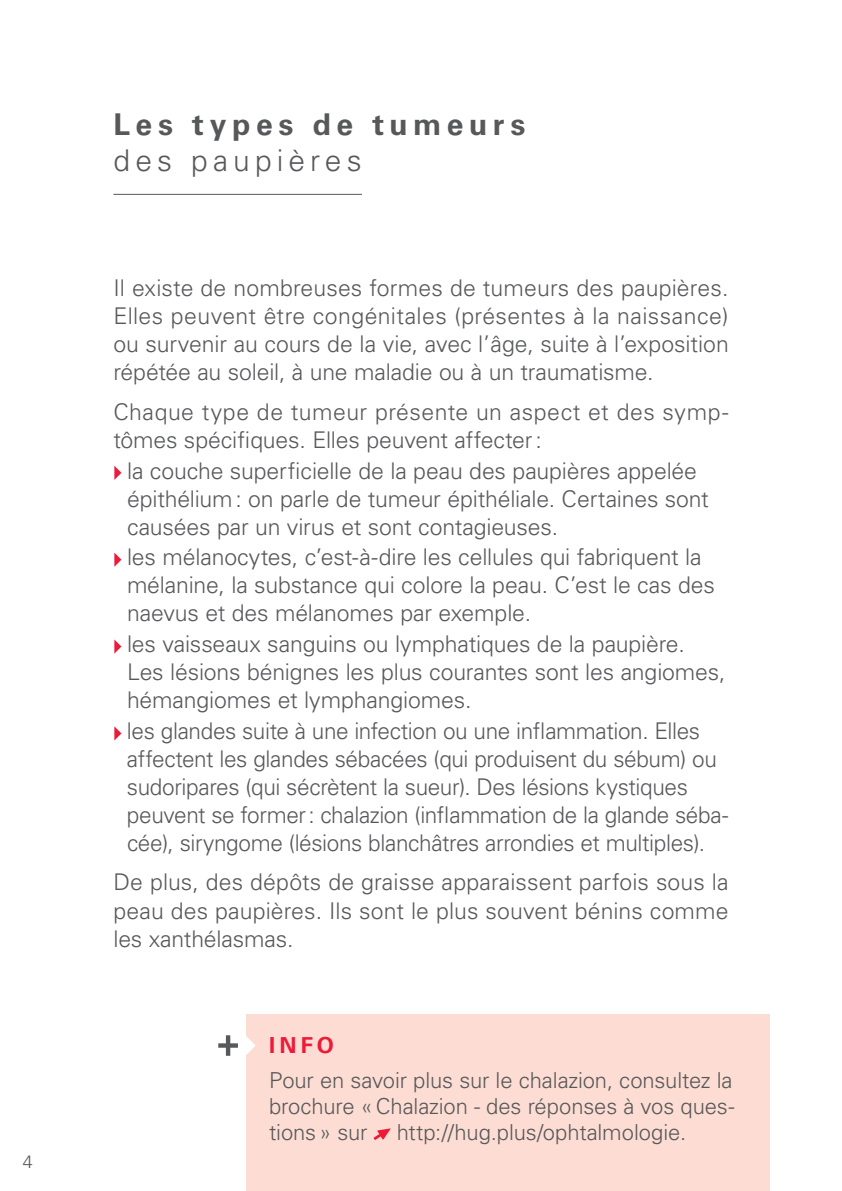
<style>
.page{position:relative;width:842px;height:1191px;background:#fff}
.page>*{position:absolute;margin:0;border:0;box-sizing:border-box;transform-origin:0 0}
.t1{font:700 30px "Univers LT Std";letter-spacing:.185em;color:#57585a}
.t2{font:300 30px "Univers LT Std";letter-spacing:.17em;color:#57585a}
.t3{font:300 23px/28px "Univers LT Std";letter-spacing:-.01em;color:#57585a}
.t4{font:300 23px/28px "Univers LT Std";letter-spacing:.01em;color:#57585a}
.t5{font:300 22px/26px "Univers LT Std";letter-spacing:-.005em;color:#57585a;text-align:justify}
.t6{font:700 22px "Univers LT Std";color:#ed1a3a}
.t7{font:300 18px "Univers LT Std";color:#57585a}
</style>
<div class="page">
<svg style="left:114px;top:466px;width:7px;height:14px"></svg>
<svg style="left:114px;top:552px;width:7px;height:15px"></svg>
<svg style="left:114px;top:639px;width:7px;height:14px"></svg>
<svg style="left:114px;top:726px;width:7px;height:14px"></svg>
<hr style="left:113px;top:194px;width:249px;height:1px;background:#57585a">
<div style="left:246px;top:1014px;width:524px;height:177px;background:#fdddd3"></div>
<svg style="left:374px;top:1128px;width:17px;height:12px"></svg>
<svg style="left:218px;top:1035px;width:38px;height:20px"></svg>
<p class="t7" style="left:23px;top:1151px;width:12px">4</p>
<h1 class="t1" style="left:113px;top:107px;width:414px">Les types de tumeurs</h1>
<h1 class="t2" style="left:113px;top:142px;width:250px">des paupières</h1>
<p class="t3" style="left:113px;top:274px;width:617px;text-align:justify">Il existe de nombreuses formes de tumeurs des paupières.<br>Elles peuvent être congénitales (présentes à la naissance) ou survenir au cours de la vie, avec l’âge, suite à l’exposition répétée au soleil, à une maladie ou à un traumatisme.</p>
<p class="t4" style="left:113px;top:397px;width:617px">Chaque type de tumeur présente un aspect et des symp&shy;tômes spécifiques. Elles peuvent affecter:</p>
<p class="t3" style="left:127px;top:456px;width:583px">la couche superficielle de la peau des paupières appelée épithélium: on parle de tumeur épithéliale. Certaines sont causées par un virus et sont contagieuses.</p>
<p class="t3" style="left:127px;top:543px;width:589px">les mélanocytes, c’est-à-dire les cellules qui fabriquent la mélanine, la substance qui colore la peau. C’est le cas des naevus et des mélanomes par exemple.</p>
<p class="t3" style="left:127px;top:630px;width:600px">les vaisseaux sanguins ou lymphatiques de la paupière.<br>Les lésions bénignes les plus courantes sont les angiomes, hémangiomes et lymphangiomes.</p>
<p class="t3" style="left:127px;top:717px;width:603px">les glandes suite à une infection ou une inflammation. Elles affectent les glandes sébacées (qui produisent du sébum) ou sudoripares (qui sécrètent la sueur). Des lésions kystiques peuvent se former: chalazion (inflammation de la glande séba&shy;cée), siryngome (lésions blanchâtres arrondies et multiples).</p>
<p class="t3" style="left:113px;top:868px;width:617px;text-align:justify">De plus, des dépôts de graisse apparaissent parfois sous la peau des paupières. Ils sont le plus souvent bénins comme les xanthélasmas.</p>
<p class="t6" style="left:269px;top:1032px;width:66px">INFO</p>
<p class="t5" style="left:269px;top:1067px;width:467px">Pour en savoir plus sur le chalazion, consultez la brochure «Chalazion - des réponses à vos ques&shy;tions» sur</p>
<p class="t5" style="left:397px;top:1119px;width:291px">http://hug.plus/ophtalmologie.</p>
</div>
